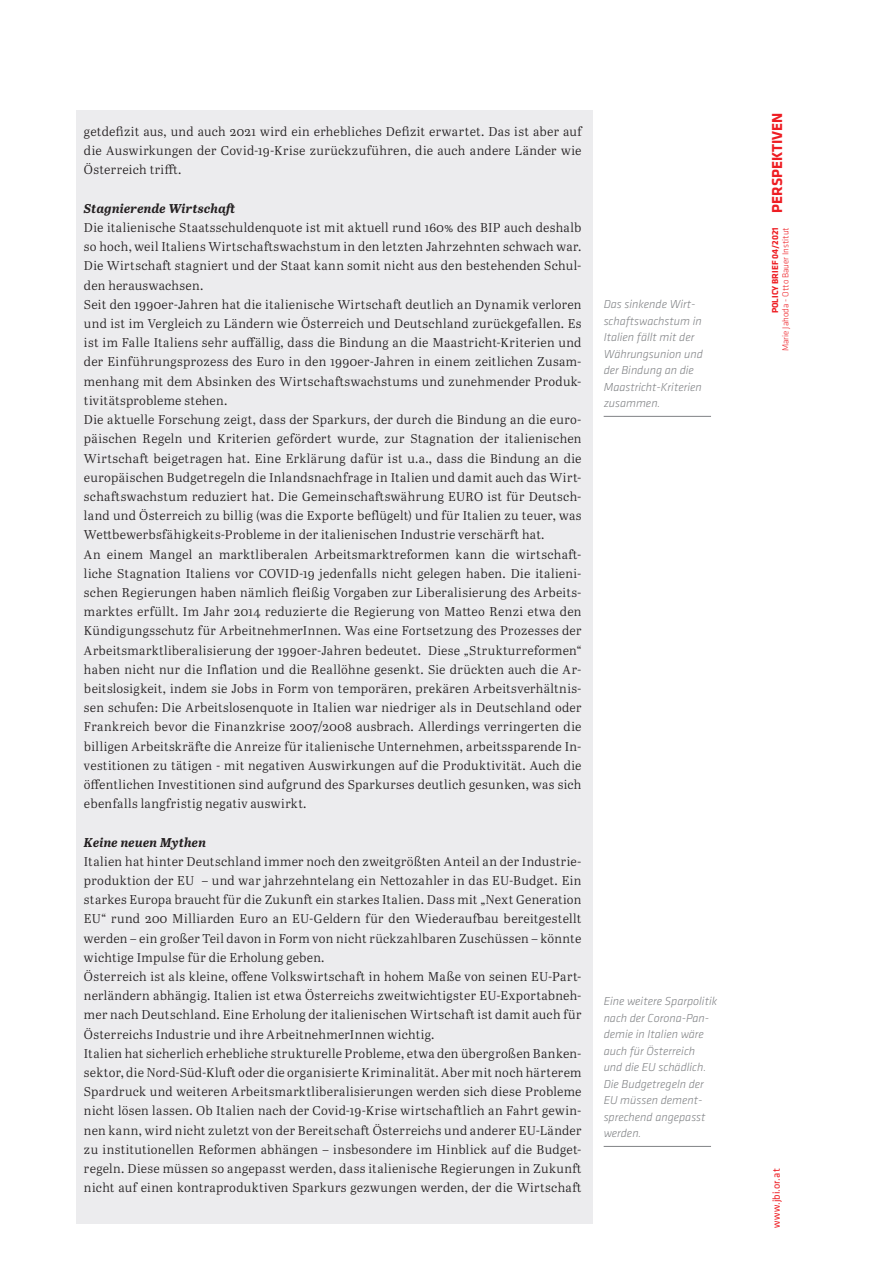
<style>
.page{position:relative;width:893px;height:1263px;background:#fff}
.page>*{position:absolute;margin:0;border:0;box-sizing:border-box;transform-origin:0 0}
.t1{font:12.75px/19.2px "Abril Text Lt";letter-spacing:.025em;color:#231f20}
.t2{font:italic 700 12.75px "Abril Text";letter-spacing:.02em;color:#231f20}
.t3{font:italic 300 12px/16.5px "Klavika";color:#808285}
.t4{font:10.5px "Klavika";letter-spacing:.01em;color:#ee1d23}
.t5{font:700 9px "Klavika";color:#ee1d23}
.t6{font:300 9px "Klavika";color:#ee1d23}
.s1{font-size:15px}
</style>
<div class="page">
<div style="left:76px;top:111px;width:516px;height:1113px;background:#ececee"></div>
<hr style="left:604px;top:416px;width:107px;height:1px;background:#808285">
<hr style="left:604px;top:1146px;width:107px;height:1px;background:#808285">
<p class="t1" style="left:84px;top:121px;width:499px;text-align:justify">getdefizit aus, und auch 2021 wird ein erhebliches Defizit erwartet. Das ist aber auf die Auswirkungen der Covid-19-Krise zurückzuführen, die auch andere Länder wie Österreich trifft.</p>
<p class="t2" style="left:84px;top:199px;width:156px">Stagnierende Wirtschaft</p>
<p class="t1" style="left:84px;top:217px;width:499px">Die italienische Staatsschuldenquote ist mit aktuell rund 160% des BIP auch deshalb so hoch, weil Italiens Wirtschaftswachstum in den letzten Jahrzehnten schwach war.<br>Die Wirtschaft stagniert und der Staat kann somit nicht aus den bestehenden Schul&shy;den herauswachsen.<br>Seit den 1990er-Jahren hat die italienische Wirtschaft deutlich an Dynamik verloren und ist im Vergleich zu Ländern wie Österreich und Deutschland zurückgefallen. Es ist im Falle Italiens sehr auffällig, dass die Bindung an die Maastricht-Kriterien und der Einführungsprozess des Euro in den 1990er-Jahren in einem zeitlichen Zusam&shy;menhang mit dem Absinken des Wirtschaftswachstums und zunehmender Produk&shy;tivitätsprobleme stehen.<br>Die aktuelle Forschung zeigt, dass der Sparkurs, der durch die Bindung an die euro&shy;päischen Regeln und Kriterien gefördert wurde, zur Stagnation der italienischen Wirtschaft beigetragen hat. Eine Erklärung dafür ist u.a., dass die Bindung an die europäischen Budgetregeln die Inlandsnachfrage in Italien und damit auch das Wirt&shy;schaftswachstum reduziert hat. Die Gemeinschaftswährung EURO ist für Deutsch&shy;land und Österreich zu billig (was die Exporte beflügelt) und für Italien zu teuer, was Wettbewerbsfähigkeits-Probleme in der italienischen Industrie verschärft hat.<br>An einem Mangel an marktliberalen Arbeitsmarktreformen kann die wirtschaft&shy;liche Stagnation Italiens vor COVID-19 jedenfalls nicht gelegen haben. Die italieni&shy;schen Regierungen haben nämlich fleißig Vorgaben zur Liberalisierung des Arbeits&shy;marktes erfüllt. Im Jahr 2014 reduzierte die Regierung von Matteo Renzi etwa den Kündigungsschutz für ArbeitnehmerInnen. Was eine Fortsetzung des Prozesses der Arbeitsmarktliberalisierung der 1990er-Jahren bedeutet. Diese „Strukturreformen“ haben nicht nur die Inflation und die Reallöhne gesenkt. Sie drückten auch die Ar&shy;beitslosigkeit, indem sie Jobs in Form von temporären, prekären Arbeitsverhältnis&shy;sen schufen: Die Arbeitslosenquote in Italien war niedriger als in Deutschland oder Frankreich bevor die Finanzkrise 2007/2008 ausbrach. Allerdings verringerten die billigen Arbeitskräfte die Anreize für italienische Unternehmen, arbeitssparende In&shy;vestitionen zu tätigen - mit negativen Auswirkungen auf die Produktivität. Auch die öffentlichen Investitionen sind aufgrund des Sparkurses deutlich gesunken, was sich ebenfalls langfristig negativ auswirkt.</p>
<p class="t2" style="left:84px;top:833px;width:124px">Keine neuen Mythen</p>
<p class="t1" style="left:84px;top:851px;width:499px">Italien hat hinter Deutschland immer noch den zweitgrößten Anteil an der Industrie&shy;produktion der EU – und war jahrzehntelang ein Nettozahler in das EU-Budget. Ein starkes Europa braucht für die Zukunft ein starkes Italien. Dass mit „Next Generation EU“ rund 200 Milliarden Euro an EU-Geldern für den Wiederaufbau bereitgestellt werden – ein großer Teil davon in Form von nicht rückzahlbaren Zuschüssen – könnte wichtige Impulse für die Erholung geben.<br>Österreich ist als kleine, offene Volkswirtschaft in hohem Maße von seinen EU-Part&shy;nerländern abhängig. Italien ist etwa Österreichs zweitwichtigster EU-Exportabneh&shy;mer nach Deutschland. Eine Erholung der italienischen Wirtschaft ist damit auch für Österreichs Industrie und ihre ArbeitnehmerInnen wichtig.<br>Italien hat sicherlich erhebliche strukturelle Probleme, etwa den übergroßen Banken&shy;sektor, die Nord-Süd-Kluft oder die organisierte Kriminalität. Aber mit noch härterem Spardruck und weiteren Arbeitsmarktliberalisierungen werden sich diese Probleme nicht lösen lassen. Ob Italien nach der Covid-19-Krise wirtschaftlich an Fahrt gewin&shy;nen kann, wird nicht zuletzt von der Bereitschaft Österreichs und anderer EU-Länder zu institutionellen Reformen abhängen – insbesondere im Hinblick auf die Budget&shy;regeln. Diese müssen so angepasst werden, dass italienische Regierungen in Zukunft nicht auf einen kontraproduktiven Sparkurs gezwungen werden, der die Wirtschaft</p>
<p class="t3" style="left:604px;top:296px;width:101px">Das sinkende Wirt&shy;schaftswachstum in<br>Italien fällt mit der<br>Währungsunion und der Bindung an die<br>Maastricht-Kriterien zusammen.</p>
<p class="t3" style="left:604px;top:993px;width:115px">Eine weitere Sparpolitik nach der Corona-Pan&shy;demie in Italien wäre auch für Österreich<br>und die EU schädlich.<br>Die Budgetregeln der<br>EU müssen dement&shy;sprechend angepasst werden.</p>
<p class="t5" style="left:770px;top:313px;width:202px;rotate:-90deg">POLICY BRIEF 04/2021 <span class="s1">PERSPEKTIVEN</span></p>
<p class="t6" style="left:781px;top:351px;width:125px;rotate:-90deg">Marie Jahoda - Otto Bauer Institut</p>
<p class="t4" style="left:770px;top:1228px;width:61px;rotate:-90deg">www.jbi.or.at</p>
</div>
